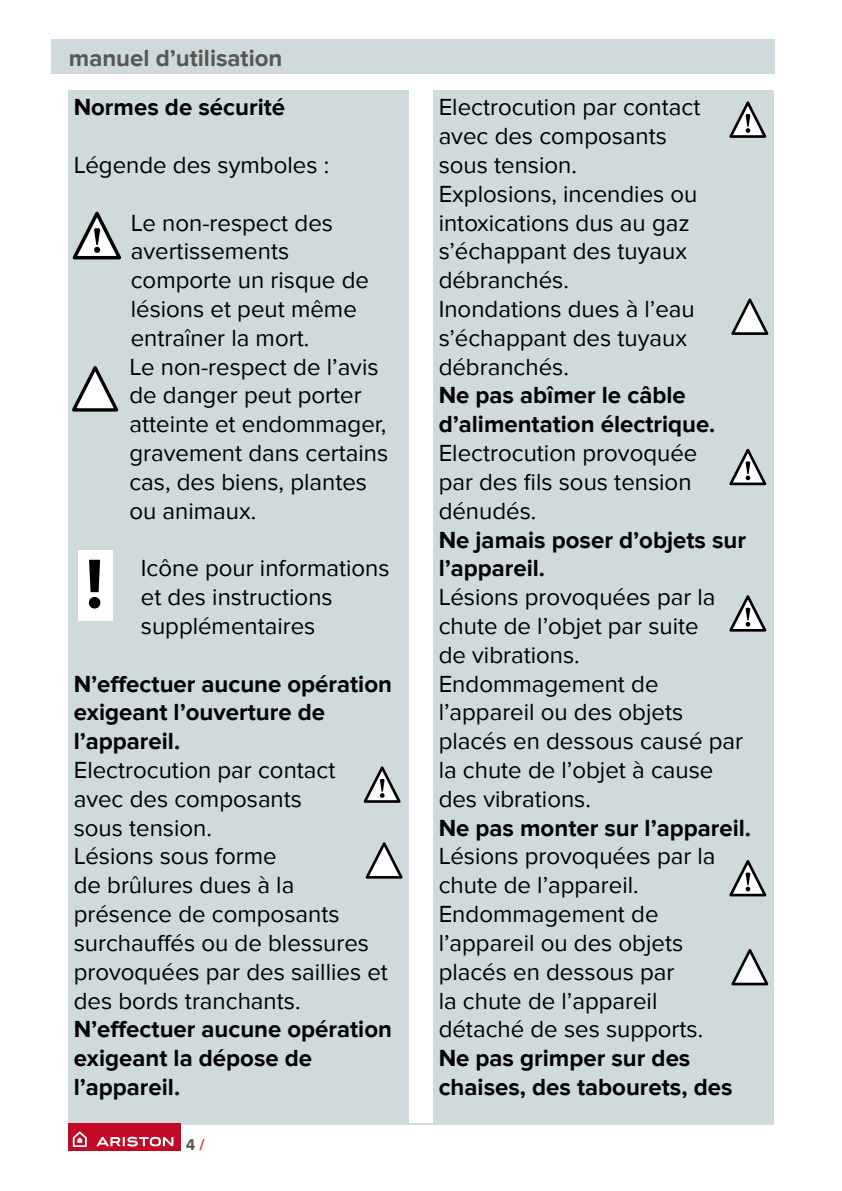
<style>
.page{position:relative;width:842px;height:1191px;background:#fff}
.page>*{position:absolute;margin:0;border:0;box-sizing:border-box;transform-origin:0 0}
.t1{font:24px/28.8px "Proxima Nova";color:#000}
.t2{font:700 24px/28.8px "Proxima Nova";color:#000}
.t3{font:700 24px "Proxima Nova";color:#575756}
.t4{font:700 16px "Proxima Nova";color:#575756}
.s1{color:#d43345}
</style>
<div class="page">
<hr style="left:68px;top:1123px;width:706px;height:2px;background:#cfdadc">
<div style="left:68px;top:1123px;width:113px;height:28px;background:#c20a26"></div>
<svg style="left:73px;top:1131px;width:14px;height:16px"></svg>
<svg style="left:96px;top:1136px;width:77px;height:10px"></svg>
<div style="left:51px;top:40px;width:724px;height:34px;background:#cfdadc"></div>
<div style="left:68px;top:91px;width:341px;height:1032px;background:#cfdadc"></div>
<div style="left:433px;top:91px;width:341px;height:1032px;background:#cfdadc"></div>
<svg style="left:72px;top:211px;width:50px;height:49px"></svg>
<svg style="left:72px;top:366px;width:47px;height:46px"></svg>
<div style="left:78px;top:550px;width:35px;height:71px;background:#fff"></div>
<svg style="left:89px;top:560px;width:11px;height:48px"></svg>
<svg style="left:365px;top:842px;width:38px;height:37px"></svg>
<svg style="left:731px;top:298px;width:37px;height:37px"></svg>
<svg style="left:731px;top:949px;width:37px;height:37px"></svg>
<svg style="left:363px;top:766px;width:38px;height:37px"></svg>
<svg style="left:729px;top:101px;width:37px;height:37px"></svg>
<svg style="left:729px;top:448px;width:37px;height:38px"></svg>
<svg style="left:729px;top:595px;width:37px;height:37px"></svg>
<svg style="left:729px;top:860px;width:37px;height:37px"></svg>
<p class="t3" style="left:69px;top:44px;width:215px">manuel d’utilisation</p>
<p class="t2" style="left:74px;top:93px;width:213px">Normes de sécurité</p>
<p class="t1" style="left:74px;top:151px;width:257px">Légende des symboles :</p>
<p class="t1" style="left:129px;top:209px;width:260px">Le non-respect des avertissements comporte un risque de lésions et peut même entraîner la mort.<br>Le non-respect de l’avis de danger peut porter atteinte et endommager, gravement dans certains cas, des biens, plantes ou animaux.</p>
<p class="t1" style="left:141px;top:554px;width:250px">Icône pour informations et des instructions supplémentaires</p>
<p class="t2" style="left:74px;top:669px;width:320px">N’effectuer aucune opération exigeant l’ouverture de l’appareil.</p>
<p class="t1" style="left:74px;top:756px;width:316px">Electrocution par contact avec des composants<br>sous tension.<br>Lésions sous forme<br>de brûlures dues à la présence de composants surchauffés ou de blessures provoquées par des saillies et des bords tranchants.</p>
<p class="t2" style="left:74px;top:1015px;width:320px">N’effectuer aucune opération exigeant la dépose de l’appareil.</p>
<p class="t4" style="left:186px;top:1135px;width:20px">4 <span class="s1">/</span></p>
<p class="t1" style="left:439px;top:93px;width:263px">Electrocution par contact avec des composants sous tension.<br>Explosions, incendies ou intoxications dus au gaz s’échappant des tuyaux débranchés.<br>Inondations dues à l’eau s’échappant des tuyaux débranchés.</p>
<p class="t2" style="left:439px;top:381px;width:278px">Ne pas abîmer le câble d’alimentation électrique.</p>
<p class="t1" style="left:439px;top:439px;width:260px">Electrocution provoquée par des fils sous tension dénudés.</p>
<p class="t2" style="left:439px;top:525px;width:309px">Ne jamais poser d’objets sur l’appareil.</p>
<p class="t1" style="left:439px;top:583px;width:306px">Lésions provoquées par la chute de l’objet par suite<br>de vibrations.<br>Endommagement de l’appareil ou des objets placés en dessous causé par la chute de l’objet à cause des vibrations.</p>
<p class="t2" style="left:439px;top:813px;width:314px">Ne pas monter sur l’appareil.</p>
<p class="t1" style="left:439px;top:842px;width:278px">Lésions provoquées par la chute de l’appareil.<br>Endommagement de l’appareil ou des objets placés en dessous par<br>la chute de l’appareil détaché de ses supports.</p>
<p class="t2" style="left:439px;top:1044px;width:295px">Ne pas grimper sur des chaises, des tabourets, des</p>
</div>
